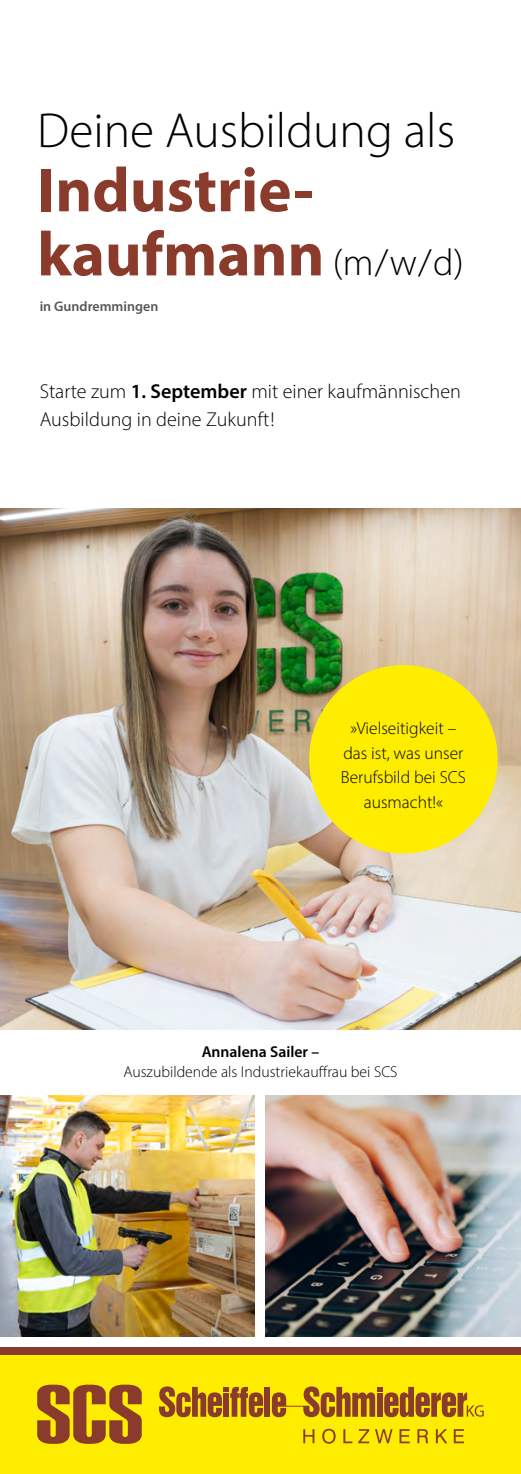
<style>
.page{position:relative;width:521px;height:1474px;background:#fff}
.page>*{position:absolute;margin:0;border:0;box-sizing:border-box;transform-origin:0 0}
.t1{font:700 63px/64px "Myriad Pro";color:#8b3b2b}
.t2{font:300 49.35px "Myriad Pro";color:#000}
.t3{font:300 20.12px/28px "Myriad Pro";color:#000}
.t4{font:300 17.5px/24.5px "Myriad Pro";color:#000;text-align:center}
.t5{font:300 15.75px "Myriad Pro";color:#000}
.t6{font:600 15.75px "Myriad Pro";color:#000}
.t7{font:600 14px "Myriad Pro";color:#575756}
.s1{font-weight:300;font-size:37.62px;color:#000}
.s2{font-weight:600}
</style>
<div class="page">
<img style="left:0;top:508px;width:521px;height:521px">
<div style="left:0;top:1354px;width:521px;height:119px;background:#ffed00"></div>
<div style="left:0;top:1346px;width:521px;height:8px;background:#8b3b2b"></div>
<svg style="left:37px;top:1384px;width:105px;height:60px"></svg>
<svg style="left:358px;top:1429px;width:11px;height:14px"></svg>
<svg style="left:343px;top:1429px;width:9px;height:14px"></svg>
<svg style="left:322px;top:1428px;width:14px;height:15px"></svg>
<svg style="left:303px;top:1429px;width:11px;height:14px"></svg>
<svg style="left:399px;top:1429px;width:11px;height:14px"></svg>
<svg style="left:417px;top:1429px;width:11px;height:14px"></svg>
<svg style="left:436px;top:1429px;width:11px;height:14px"></svg>
<svg style="left:375px;top:1429px;width:17px;height:14px"></svg>
<svg style="left:454px;top:1429px;width:10px;height:14px"></svg>
<svg style="left:159px;top:1386px;width:104px;height:31px"></svg>
<div style="left:265px;top:1386px;width:5px;height:30px;background:#8b3b2b"></div>
<svg style="left:272px;top:1386px;width:212px;height:31px"></svg>
<img style="left:266px;top:1095px;width:255px;height:241px">
<img style="left:0;top:1095px;width:255px;height:241px">
<div style="left:309px;top:665px;width:189px;height:188px;background:#ffed00;border-radius:50%"></div>
<h2 class="t2" style="left:37px;top:101px;width:419px">Deine Ausbildung als</h2>
<h1 class="t1" style="left:37px;top:156px;width:428px">Industrie&shy;kaufmann <span class="s1">(m/w/d)</span></h1>
<p class="t7" style="left:40px;top:298px;width:120px">in Gundremmingen</p>
<p class="t3" style="left:40px;top:377px;width:423px">Starte zum <span class="s2">1. September</span> mit einer kaufmännischen<br>Ausbildung in deine Zukunft!</p>
<p class="t4" style="left:341px;top:716px;width:126px">»Vielseitigkeit – das ist, was unser<br>Berufsbild bei SCS ausmacht!«</p>
<p class="t6" style="left:202px;top:1041px;width:119px">Annalena Sailer –</p>
<p class="t5" style="left:123px;top:1062px;width:276px">Auszubildende als Industriekauffrau bei SCS</p>
</div>
